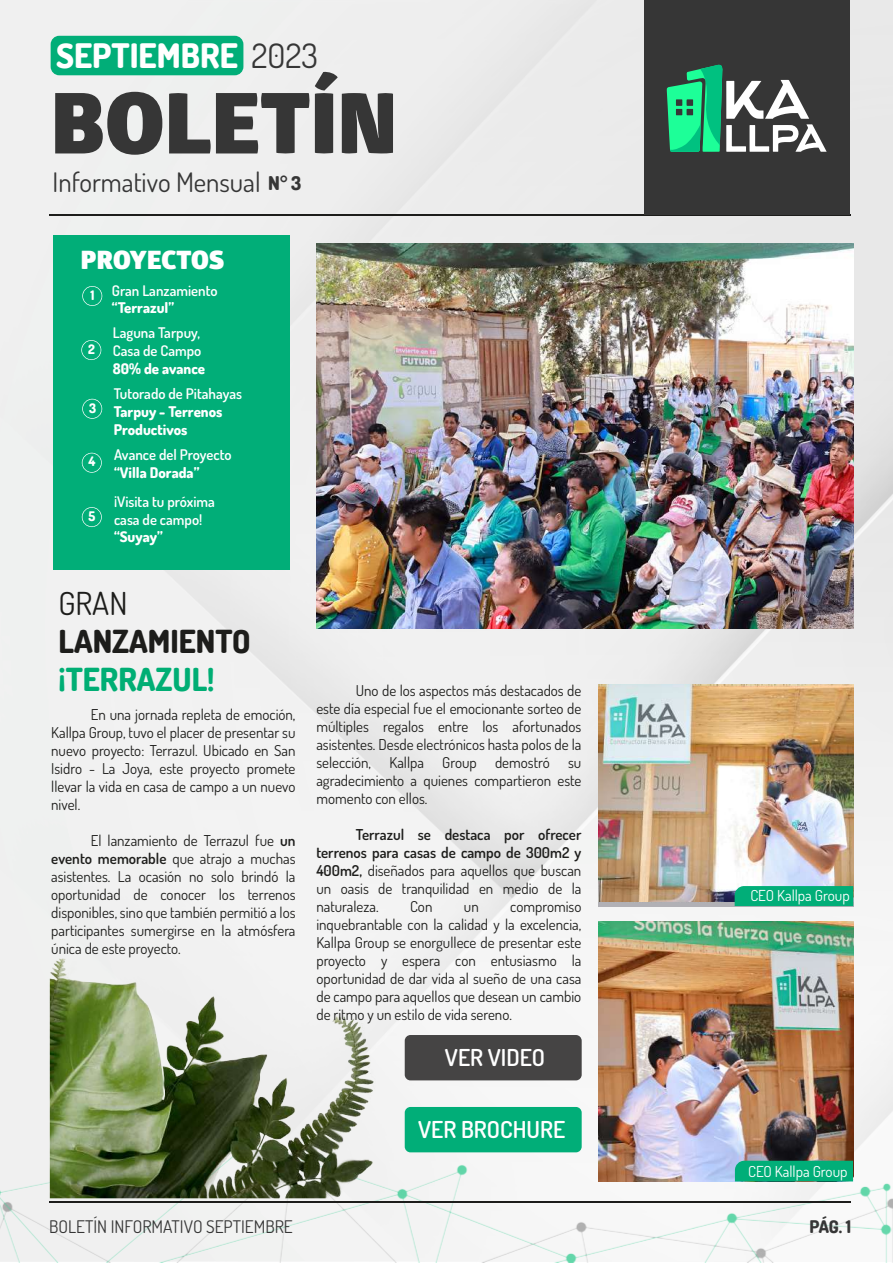
<style>
.page{position:relative;width:893px;height:1263px;background:#fff}
.page>*{position:absolute;margin:0;border:0;box-sizing:border-box;transform-origin:0 0}
.t1{font:900 83.85px "Glober";letter-spacing:.01em;color:#363636}
.t2{font:800 33.75px "Dosis";color:#fff}
.t3{font:800 31.65px "Dosis";color:#1d1d1b}
.t4{font:800 31.65px "Dosis";color:#00ae74}
.t5{font:31.65px "Dosis";color:#1d1d1b}
.t6{font:26.85px "Dosis";color:#363636}
.t7{font:900 25.35px "Glober";letter-spacing:.005em;color:#fff}
.t8{font:600 23.4px "Dosis";color:#fff}
.t9{font:800 19.05px "Dosis";color:#363636}
.t10{font:17.4px "Dosis";color:#363636}
.t11{font:800 17.4px "Dosis";color:#363636}
.t12{font:15.15px "Dosis";color:#fff}
.t13{font:15px/18px "Dosis";color:#1d1d1b;text-align:justify}
.t14{font:600 14.7px/17.5px "Dosis";color:#fff}
.t15{font:800 14.7px/17.5px "Dosis";color:#fff}
.t16{font:800 13.2px "Dosis";color:#fff}
.s1{font-weight:400;color:#363636}
.s2{font-weight:600}
</style>
<div class="page">
<div style="left:0;top:0;width:893px;height:1138px;background:#eff0f0"></div>
<img style="left:0;top:1138px;width:893px;height:125px">
<img style="left:316px;top:244px;width:538px;height:385px">
<hr style="left:49px;top:1201px;width:801px;height:2px;background:#1d1d1b">
<div style="left:54px;top:235px;width:236px;height:334px;background:#01ae78"></div>
<svg style="left:81px;top:340px;width:20px;height:20px"></svg>
<svg style="left:82px;top:286px;width:20px;height:20px"></svg>
<div style="left:51px;top:36px;width:192px;height:39px;background:#01ae78;border-radius:9px"></div>
<hr style="left:49px;top:214px;width:801px;height:1px;background:#1d1d1b">
<div style="left:644px;top:0;width:206px;height:214px;background:#363636"></div>
<svg style="left:667px;top:64px;width:160px;height:88px"></svg>
<img style="left:50px;top:959px;width:326px;height:239px">
<img style="left:599px;top:922px;width:254px;height:259px">
<img style="left:599px;top:684px;width:254px;height:217px">
<div style="left:405px;top:1035px;width:177px;height:45px;background:#454444;border-radius:6px"></div>
<svg style="left:82px;top:399px;width:20px;height:20px"></svg>
<svg style="left:82px;top:453px;width:20px;height:20px"></svg>
<svg style="left:82px;top:507px;width:20px;height:20px"></svg>
<div style="left:735px;top:886px;width:118px;height:20px;background:#01ae78"></div>
<div style="left:735px;top:1161px;width:118px;height:20px;background:#01ae78"></div>
<div style="left:405px;top:1107px;width:177px;height:45px;background:#01ae78;border-radius:6px"></div>
<h2 class="t2" style="left:56px;top:34px;width:263px">SEPTIEMBRE <span class="s1">2023</span></h2>
<h1 class="t1" style="left:51px;top:59px;width:347px">BOLETÍN</h1>
<h3 class="t6" style="left:53px;top:163px;width:210px">Informativo Mensual</h3>
<p class="t9" style="left:268px;top:171px;width:35px">N° 3</p>
<h3 class="t7" style="left:81px;top:241px;width:145px">PROYECTOS</h3>
<p class="t16" style="left:91px;top:286px;width:6px">1</p>
<p class="t16" style="left:88px;top:340px;width:8px">2</p>
<p class="t16" style="left:89px;top:399px;width:9px">3</p>
<p class="t16" style="left:89px;top:453px;width:8px">4</p>
<p class="t16" style="left:89px;top:507px;width:8px">5</p>
<p class="t14" style="left:112px;top:281px;width:107px">Gran Lanzamiento</p>
<p class="t15" style="left:112px;top:299px;width:64px">“Terrazul”</p>
<p class="t14" style="left:113px;top:324px;width:90px">Laguna Tarpuy,<br>Casa de Campo</p>
<p class="t15" style="left:113px;top:359px;width:94px">80% de avance</p>
<p class="t14" style="left:114px;top:384px;width:130px">Tutorado de Pitahayas</p>
<p class="t15" style="left:114px;top:402px;width:110px">Tarpuy - Terrenos<br>Productivos</p>
<p class="t14" style="left:114px;top:445px;width:119px">Avance del Proyecto</p>
<p class="t15" style="left:114px;top:463px;width:87px">“Villa Dorada”</p>
<p class="t14" style="left:114px;top:492px;width:102px">¡Visita tu próxima casa de campo!</p>
<p class="t15" style="left:114px;top:528px;width:50px">“Suyay”</p>
<h3 class="t5" style="left:58px;top:581px;width:71px">GRAN</h3>
<h3 class="t3" style="left:58px;top:621px;width:194px">LANZAMIENTO</h3>
<h3 class="t4" style="left:58px;top:659px;width:158px">¡TERRAZUL!</h3>
<p class="t13" style="left:51px;top:705px;width:246px;text-indent:39px">En una jornada repleta de emoción, Kallpa Group, tuvo el placer de presentar su nuevo proyecto: Terrazul. Ubicado en San Isidro - La Joya, este proyecto promete llevar la vida en casa de campo a un nuevo nivel.</p>
<p class="t13" style="left:51px;top:831px;width:246px;text-indent:39px">El lanzamiento de Terrazul fue <span class="s2">un evento memorable</span> que atrajo a muchas asistentes. La ocasión no solo brindó la oportunidad de conocer los terrenos disponibles, sino que también permitió a los participantes sumergirse en la atmósfera única de este proyecto.</p>
<p class="t13" style="left:316px;top:681px;width:266px;text-indent:39px">Uno de los aspectos más destacados de este día especial fue el emocionante sorteo de múltiples regalos entre los afortunados asistentes. Desde electrónicos hasta polos de la selección, Kallpa Group demostró su agradecimiento a quienes compartieron este momento con ellos.</p>
<p class="t13" style="left:316px;top:825px;width:266px;text-indent:39px"><span class="s2">Terrazul se destaca por ofrecer terrenos para casas de campo de 300m2 y 400m2,</span> diseñados para aquellos que buscan un oasis de tranquilidad en medio de la naturaleza.</p>
<p class="t13" style="left:410px;top:897px;width:24px">Con</p>
<p class="t13" style="left:464px;top:897px;width:16px">un</p>
<p class="t13" style="left:316px;top:897px;width:266px;text-indent:194px">compromiso inquebrantable con la calidad y la excelencia, Kallpa Group se enorgullece de presentar este proyecto y espera con entusiasmo la oportunidad de dar vida al sueño de una casa de campo para aquellos que desean un cambio de ritmo y un estilo de vida sereno.</p>
<h3 class="t8" style="left:445px;top:1041px;width:102px">VER VIDEO</h3>
<h3 class="t8" style="left:418px;top:1113px;width:149px">VER BROCHURE</h3>
<p class="t12" style="left:750px;top:885px;width:101px">CEO Kallpa Group</p>
<p class="t12" style="left:748px;top:1160px;width:101px">CEO Kallpa Group</p>
<p class="t10" style="left:49px;top:1215px;width:245px">BOLETÍN INFORMATIVO SEPTIEMBRE</p>
<p class="t11" style="left:809px;top:1215px;width:43px">PÁG. 1</p>
</div>
